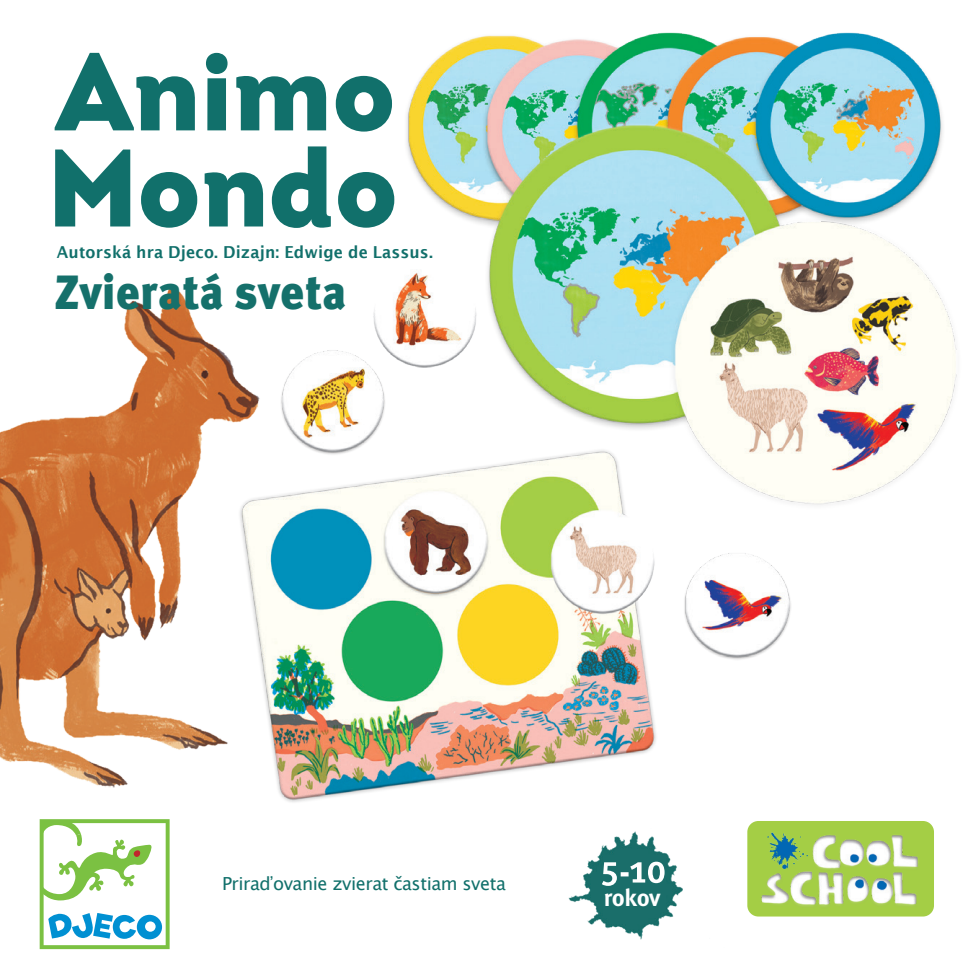
<style>
.page{position:relative;width:978px;height:978px;background:#fff}
.page>*{position:absolute;margin:0;border:0;box-sizing:border-box;transform-origin:0 0}
.t1{font:900 48px "Meta Pro";letter-spacing:.005em;color:#15706b;scale:.95 1}
.t2{font:700 24px "Meta Pro";letter-spacing:-.02em;color:#fff}
.t3{font:18px "Lucida Sans Unicode";letter-spacing:-.025em;color:#11706b}
.t4{font:600 16.5px "Lucida Sans";letter-spacing:.01em;color:#11706b;scale:.95 1}
</style>
<div class="page">
<img style="left:0;top:32px;width:957px;height:918px">
<svg style="left:55px;top:146px;width:339px;height:83px"></svg>
<svg style="left:55px;top:53px;width:337px;height:79px"></svg>
<svg style="left:40px;top:819px;width:130px;height:130px"></svg>
<img style="left:563px;top:814px;width:161px;height:133px">
<svg style="left:602px;top:862px;width:63px;height:24px"></svg>
<div style="left:747px;top:821px;width:187px;height:95px;background:#a4ce45;border-radius:11px"></div>
<img style="left:761px;top:832px;width:158px;height:75px">
<p class="t4" style="left:57px;top:243px;width:397px">Autorská hra Djeco. Dizajn: Edwige de Lassus.</p>
<h1 class="t1" style="left:54px;top:255px;width:309px">Zvieratá sveta</h1>
<p class="t3" style="left:222px;top:869px;width:285px">Priraďovanie zvierat častiam sveta</p>
<h2 class="t2" style="left:604px;top:879px;width:58px">rokov</h2>
</div>
